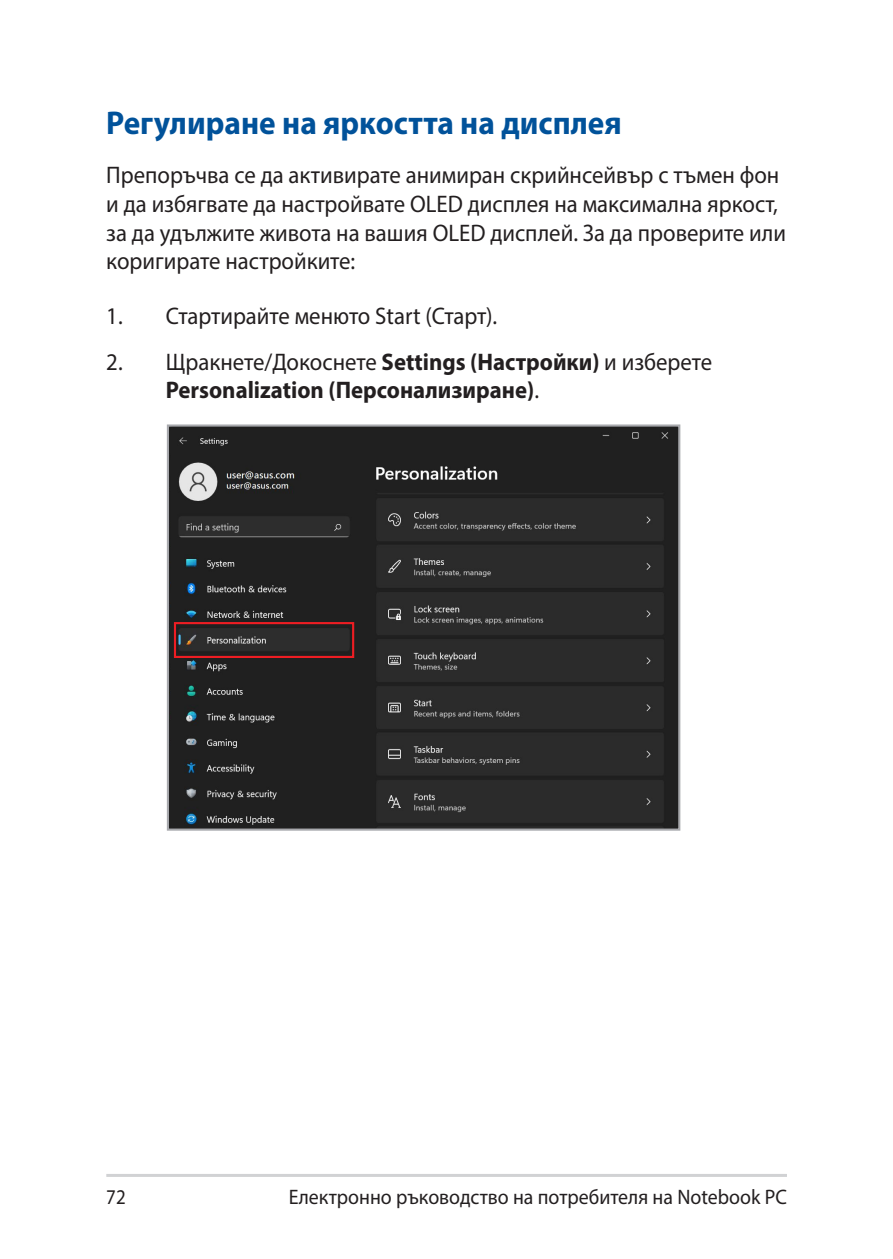
<style>
.page{position:relative;width:893px;height:1259px;background:#fff}
.page>*{position:absolute;margin:0;border:0;box-sizing:border-box;transform-origin:0 0}
.t1{font:700 33px "Myriad Pro";color:#01529a;scale:.95 1}
.t2{font:24px/28.8px "Myriad Pro";color:#231f20;scale:.95 1}
.t3{font:700 24px/28.8px "Myriad Pro";color:#231f20;scale:.95 1}
.t4{font:21px "Myriad Pro";color:#231f20;scale:.95 1}
.t5{font:21px "Myriad Pro";color:#231f20;scale:.9 1}
.s1{font-weight:400}
</style>
<div class="page">
<hr style="left:106px;top:1174px;width:681px;height:3px;background:#d1d2d4">
<img style="left:170px;top:427px;width:507px;height:400px">
<div style="left:167px;top:424px;width:513px;height:406px;border:2px solid #a8a9ad"></div>
<div style="left:174px;top:622px;width:180px;height:36px;border:2px solid #ee1d23"></div>
<h1 class="t1" style="left:106px;top:101px;width:544px">Регулиране на яркостта на дисплея</h1>
<p class="t2" style="left:106px;top:160px;width:717px">Препоръчва се да активирате анимиран скрийнсейвър с тъмен фон и да избягвате да настройвате OLED дисплея на максимална яркост, за да удължите живота на вашия OLED дисплей. За да проверите или коригирате настройките:</p>
<p class="t2" style="left:106px;top:301px;width:413px">1. Стартирайте менюто Start (Старт).</p>
<p class="t3" style="left:166px;top:346px;width:577px;text-indent:-60px"><span class="s1">2. Щракнете/Докоснете</span> Settings (Настройки) <span class="s1">и изберете<br></span>Personalization (Персонализиране)<span class="s1">.</span></p>
<p class="t5" style="left:106px;top:1184px;width:23px">72</p>
<p class="t4" style="left:289px;top:1184px;width:526px">Електронно ръководство на потребителя на Notebook PC</p>
</div>
